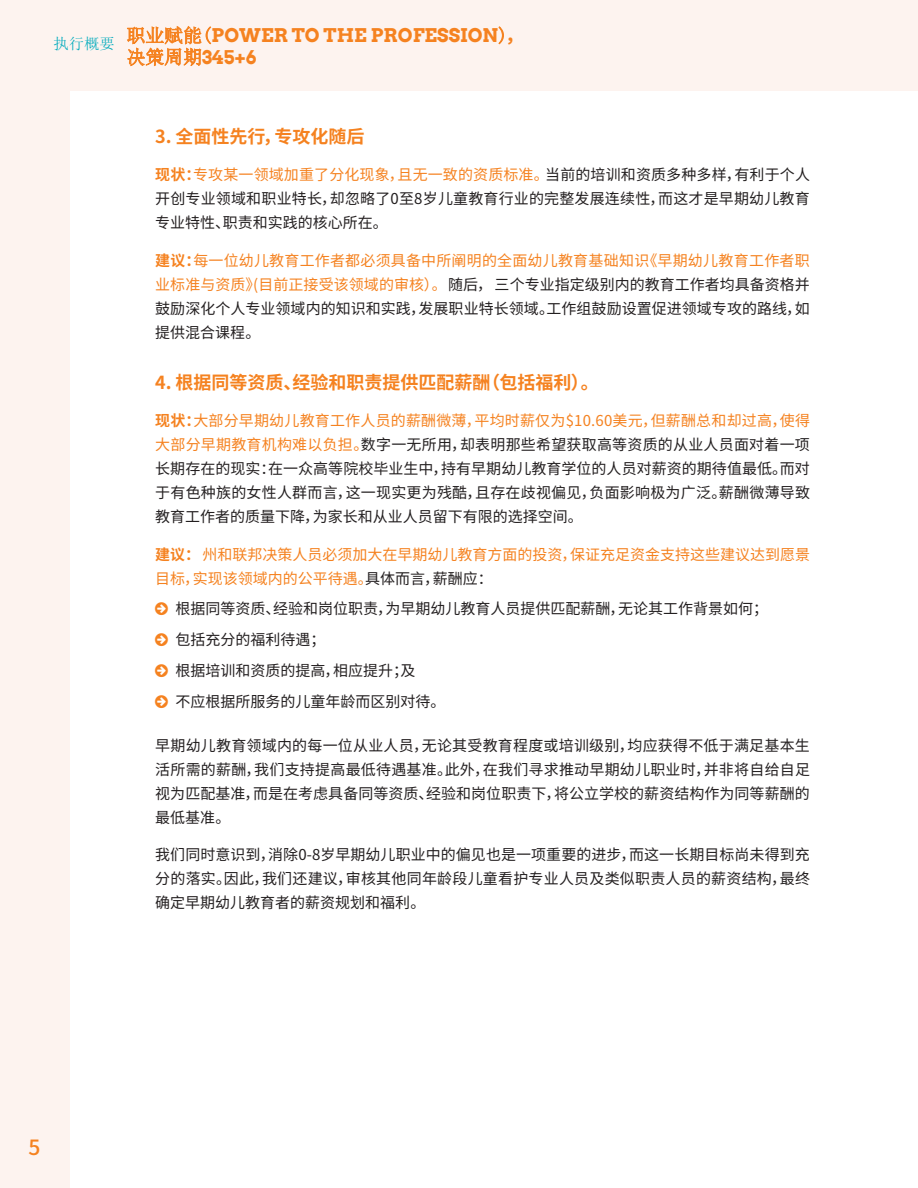
<style>
.page{position:relative;width:918px;height:1188px;background:#fff}
.page>*{position:absolute;margin:0;border:0;box-sizing:border-box;transform-origin:0 0}
.t1{font:500 21px "Noto Sans CJ Ksc";color:#f58220}
.t2{font:700 18.9px/21.6px "Arvo";color:#f58220}
.t3{font:700 18px "Noto Sans CJ Ksc";color:#f58220}
.t4{font:15.3px "Sim Sun";color:#00aabc}
.t5{font:15px/24px "Noto Sans CJ Ksc";letter-spacing:.005em;color:#231f20;text-align:justify}
.t6{font:15px/24px "Noto Sans CJ Ksc";color:#f58220}
.s1{font-family:"Sim Sun";font-weight:400}
.s2{font-family:"Noto Sans CJ Ksc"}
.s3{font-weight:700;color:#f58220}
.s4{color:#f58220}
.s5{font-weight:700}
.s6{color:#231f20}
</style>
<div class="page">
<div style="left:0;top:0;width:69px;height:1188px;background:#fdf3ef"></div>
<div style="left:0;top:0;width:918px;height:91px;background:#fdf3ef"></div>
<svg style="left:498px;top:26px;width:6px;height:19px"></svg>
<svg style="left:127px;top:26px;width:85px;height:41px"></svg>
<p class="t4" style="left:54px;top:36px;width:63px">执行概要</p>
<p class="t2" style="left:126px;top:24px;width:399px"><span class="s1">职业赋能(</span>POWER TO THE PROFESSION<span class="s1">)</span><span class="s2">，</span><span class="s1">决策周期</span>345+6</p>
<p class="t3" style="left:155px;top:126px;width:211px">3. 全面性先行，专攻化随后</p>
<p class="t5" style="left:155px;top:163px;width:656px"><span class="s3">现状：</span><span class="s4">专攻某一领域加重了分化现象，且无一致的资质标准。</span>当前的培训和资质多种多样，有利于个人开创专业领域和职业特长，却忽略了0至8岁儿童教育行业的完整发展连续性，而这才是早期幼儿教育专业特性、职责和实践的核心所在。</p>
<p class="t5" style="left:155px;top:248px;width:656px"><span class="s3">建议：</span><span class="s4">每一位幼儿教育工作者都必须具备中所阐明的全面幼儿教育基础知识《早期幼儿教育工作者职业标准与资质》(目前正接受该领域的审核）。</span> 随后， 三个专业指定级别内的教育工作者均具备资格并鼓励深化个人专业领域内的知识和实践，发展职业特长领域。工作组鼓励设置促进领域专攻的路线，如提供混合课程。</p>
<p class="t3" style="left:155px;top:372px;width:445px">4. 根据同等资质、经验和职责提供匹配薪酬（包括福利）。</p>
<p class="t5" style="left:155px;top:409px;width:656px"><span class="s3">现状：</span><span class="s4">大部分早期幼儿教育工作人员的薪酬微薄，平均时薪仅为$10.60美元，但薪酬总和却过高，使得大部分早期教育机构难以负担。</span>数字一无所用，却表明那些希望获取高等资质的从业人员面对着一项长期存在的现实：在一众高等院校毕业生中，持有早期幼儿教育学位的人员对薪资的期待值最低。而对于有色种族的女性人群而言，这一现实更为残酷，且存在歧视偏见，负面影响极为广泛。薪酬微薄导致教育工作者的质量下降，为家长和从业人员留下有限的选择空间。</p>
<p class="t6" style="left:155px;top:542px;width:656px"><span class="s5">建议：</span>州和联邦决策人员必须加大在早期幼儿教育方面的投资，保证充足资金支持这些建议达到愿景目标，实现该领域内的公平待遇。<span class="s6">具体而言，薪酬应：</span></p>
<p class="t5" style="left:176px;top:594px;width:594px;line-height:30.8px;text-align:left">根据同等资质、经验和岗位职责，为早期幼儿教育人员提供匹配薪酬，无论其工作背景如何；包括充分的福利待遇；<br>根据培训和资质的提高，相应提升；及<br>不应根据所服务的儿童年龄而区别对待。</p>
<p class="t5" style="left:155px;top:734px;width:656px">早期幼儿教育领域内的每一位从业人员，无论其受教育程度或培训级别，均应获得不低于满足基本生活所需的薪酬，我们支持提高最低待遇基准。此外，在我们寻求推动早期幼儿职业时，并非将自给自足视为匹配基准，而是在考虑具备同等资质、经验和岗位职责下，将公立学校的薪资结构作为同等薪酬的最低基准。</p>
<p class="t5" style="left:155px;top:843px;width:656px">我们同时意识到，消除0-8岁早期幼儿职业中的偏见也是一项重要的进步，而这一长期目标尚未得到充分的落实。因此，我们还建议，审核其他同年龄段儿童看护专业人员及类似职责人员的薪资结构，最终确定早期幼儿教育者的薪资规划和福利。</p>
<h1 class="t1" style="left:29px;top:1136px;width:13px">5</h1>
</div>
